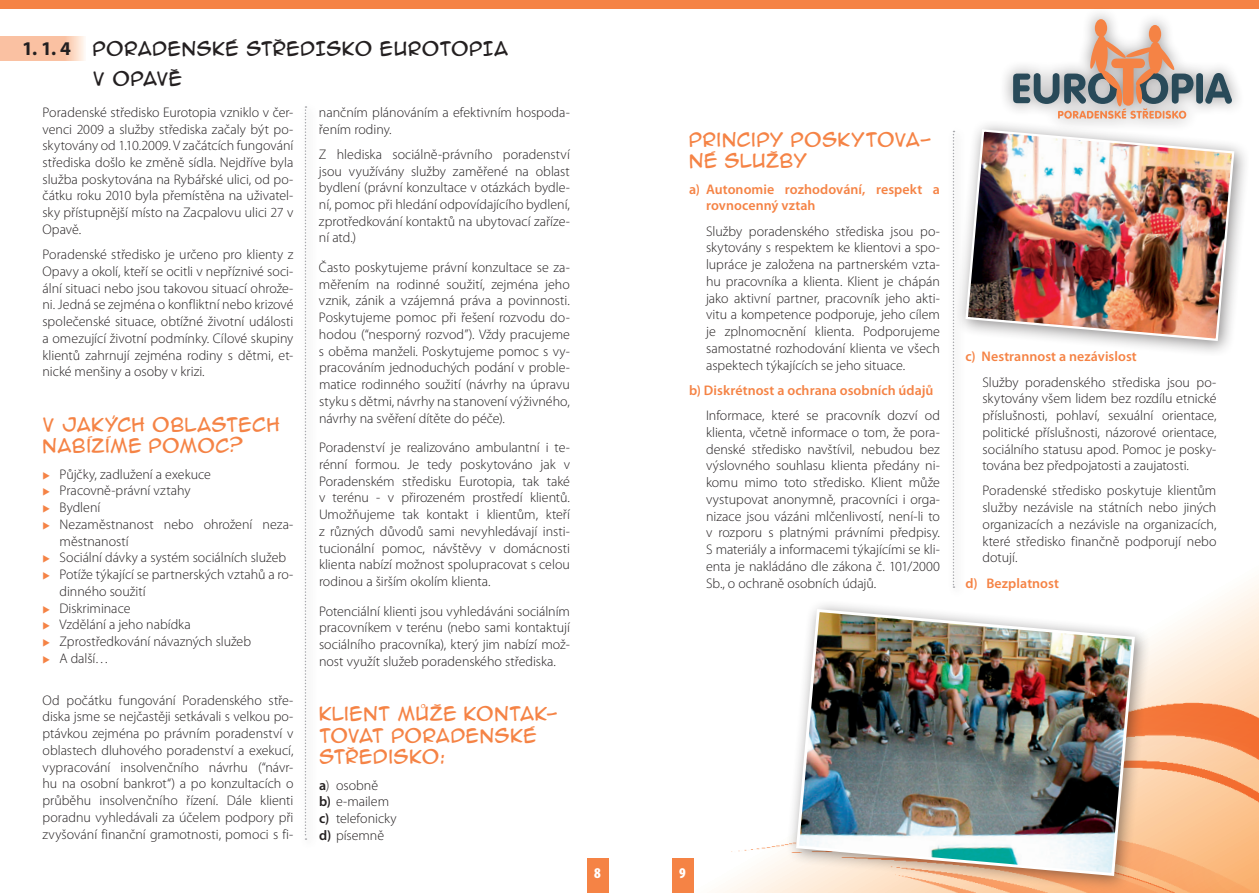
<style>
.page{position:relative;width:1259px;height:893px;background:#fff}
.page>*{position:absolute;margin:0;border:0;box-sizing:border-box;transform-origin:0 0}
.t1{font:700 19.5px "Myriad Pro";color:#231f20}
.t2{font:18px/21.6px "Anime Ace CE";letter-spacing:.015em;color:#f58345}
.t3{font:18px "Anime Ace CE";letter-spacing:.025em;color:#231f20}
.t4{font:900 condensed 15px "Myriad Pro";color:#fff}
.t5{font:300 13.95px/16.8px "Myriad Pro";color:#231f20;text-align:justify}
.t6{font:600 13.95px/16.8px "Myriad Pro";letter-spacing:.005em;color:#f58345}
.s1{color:#f58345}
.s2{font-weight:600}
</style>
<div class="page">
<div style="left:0;top:0;width:629px;height:9px;background:#f58345"></div>
<div style="left:587px;top:859px;width:21px;height:34px;background:#f58345"></div>
<svg style="left:672px;top:584px;width:587px;height:309px"></svg>
<img style="left:731px;top:693px;width:528px;height:200px">
<div style="left:629px;top:0;width:630px;height:9px;background:#f58345"></div>
<div style="left:672px;top:859px;width:21px;height:34px;background:#f58345"></div>
<svg style="left:0;top:37px;width:85px;height:23px;background:#fac7ab"></svg>
<div style="left:998px;top:4px;width:246px;height:127px;background:#231f20;opacity:.5"></div>
<div style="left:1094px;top:19px;width:13px;height:18px;background:#f58345;border-radius:50%"></div>
<div style="left:1148px;top:25px;width:13px;height:18px;background:#f58345;border-radius:50%"></div>
<div style="left:1095px;top:35px;width:12px;height:38px;background:#f58345;border-radius:50%"></div>
<svg style="left:1013px;top:38px;width:219px;height:79px"></svg>
<div style="left:953px;top:117px;width:296px;height:239px;background:#231f20;opacity:.5"></div>
<img style="left:964px;top:128px;width:271px;height:214px">
<div style="left:784px;top:597px;width:366px;height:294px;background:#231f20;opacity:.5"></div>
<img style="left:794px;top:607px;width:342px;height:270px">
<div style="left:298px;top:100px;width:18px;height:749px;background:#fbfbfb"></div>
<svg style="left:305px;top:106px;width:1px;height:734px"></svg>
<div style="left:946px;top:124px;width:18px;height:473px;background:#fafafa"></div>
<svg style="left:952px;top:131px;width:2px;height:457px"></svg>
<h1 class="t1" style="left:22px;top:35px;width:50px">1. 1. 4</h1>
<p class="t3" style="left:93px;top:39px;width:30px">PORAD</p>
<p class="t3" style="left:168px;top:39px;width:29px">ENSK</p>
<p class="t3" style="left:226px;top:39px;width:90px">É STŘEDISKO</p>
<p class="t3" style="left:380px;top:39px;width:16px">EUROTOPIA</p>
<p class="t3" style="left:93px;top:69px;width:52px">V OPAVĚ</p>
<p class="t5" style="left:43px;top:104px;width:252px">Poradenské středisko Eurotopia vzniklo v čer&shy;venci 2009 a služby střediska začaly být po&shy;skytovány od 1.10.2009. V začátcích fungování střediska došlo ke změně sídla. Nejdříve byla služba poskytována na Rybářské ulici, od po&shy;čátku roku 2010 byla přemístěna na uživatel&shy;sky přístupnější místo na Zacpalovu ulici 27 v Opavě.</p>
<p class="t5" style="left:43px;top:246px;width:252px">Poradenské středisko je určeno pro klienty z Opavy a okolí, kteří se ocitli v nepříznivé soci&shy;ální situaci nebo jsou takovou situací ohrože&shy;ni. Jedná se zejména o konfliktní nebo krizové společenské situace, obtížné životní události a omezující životní podmínky. Cílové skupiny klientů zahrnují zejména rodiny s dětmi, et&shy;nické menšiny a osoby v krizi.</p>
<p class="t2" style="left:43px;top:414px;width:238px">V JAKÝCH OBLASTECH<br>NABÍZÍME POMOC?</p>
<p class="t5" style="left:43px;top:466px;width:170px"><span class="s1">◆</span> Půjčky, zadlužení a exekuce</p>
<p class="t5" style="left:43px;top:482px;width:149px"><span class="s1">◆</span> Pracovně-právní vztahy</p>
<p class="t5" style="left:43px;top:499px;width:59px"><span class="s1">◆</span> Bydlení</p>
<p class="t5" style="left:60px;top:516px;width:235px;text-indent:-17px"><span class="s1">◆</span> Nezaměstnanost nebo ohrožení neza&shy;městnaností</p>
<p class="t5" style="left:43px;top:549px;width:245px"><span class="s1">◆</span> Sociální dávky a systém sociálních služeb</p>
<p class="t5" style="left:60px;top:566px;width:235px;text-indent:-17px"><span class="s1">◆</span> Potíže týkající se partnerských vztahů a ro&shy;dinného soužití</p>
<p class="t5" style="left:43px;top:600px;width:89px"><span class="s1">◆</span> Diskriminace</p>
<p class="t5" style="left:43px;top:616px;width:150px"><span class="s1">◆</span> Vzdělání a jeho nabídka</p>
<p class="t5" style="left:43px;top:633px;width:210px"><span class="s1">◆</span> Zprostředkování návazných služeb</p>
<p class="t5" style="left:43px;top:650px;width:68px"><span class="s1">◆</span> A další…</p>
<p class="t5" style="left:43px;top:692px;width:252px">Od počátku fungování Poradenského stře&shy;diska jsme se nejčastěji setkávali s velkou po&shy;ptávkou zejména po právním poradenství v oblastech dluhového poradenství a exekucí, vypracování insolvenčního návrhu (“návr&shy;hu na osobní bankrot“) a po konzultacích o průběhu insolvenčního řízení. Dále klienti poradnu vyhledávali za účelem podpory při zvyšování finanční gramotnosti, pomoci s fi-</p>
<p class="t5" style="left:319px;top:104px;width:252px">nančním plánováním a efektivním hospoda&shy;řením rodiny.</p>
<p class="t5" style="left:319px;top:146px;width:252px">Z hlediska sociálně-právního poradenství jsou využívány služby zaměřené na oblast bydlení (právní konzultace v otázkách bydle&shy;ní, pomoc při hledání odpovídajícího bydlení, zprotředkování kontaktů na ubytovací zaříze&shy;ní atd.)</p>
<p class="t5" style="left:319px;top:259px;width:252px">Často poskytujeme právní konzultace se za&shy;měřením na rodinné soužití, zejména jeho vznik, zánik a vzájemná práva a povinnosti.<br>Poskytujeme pomoc při řešení rozvodu do&shy;hodou (“nesporný rozvod”). Vždy pracujeme s oběma manželi. Poskytujeme pomoc s vy&shy;pracováním jednoduchých podání v proble&shy;matice rodinného soužití (návrhy na úpravu styku s dětmi, návrhy na stanovení výživného, návrhy na svěření dítěte do péče).</p>
<p class="t5" style="left:319px;top:439px;width:252px">Poradenství je realizováno ambulantní i te&shy;rénní formou. Je tedy poskytováno jak v Poradenském středisku Eurotopia, tak také v terénu - v přirozeném prostředí klientů.<br>Umožňujeme tak kontakt i klientům, kteří z různých důvodů sami nevyhledávají insti&shy;tucionální pomoc, návštěvy v domácnosti klienta nabízí možnost spolupracovat s celou rodinou a širším okolím klienta.</p>
<p class="t5" style="left:319px;top:603px;width:252px">Potenciální klienti jsou vyhledáváni sociálním pracovníkem v terénu (nebo sami kontaktují sociálního pracovníka), který jim nabízí mož&shy;nost využít služeb poradenského střediska.</p>
<p class="t2" style="left:319px;top:703px;width:241px">KLIENT MŮŽE KONTAK-<br>TOVAT PORADENSKÉ<br>STŘEDISKO:</p>
<p class="t5" style="left:319px;top:777px;width:79px;text-align:left"><span class="s2">a</span>) osobně<br><span class="s2">b)</span> e-mailem <span class="s2">c)</span> telefonicky <span class="s2">d)</span> písemně</p>
<p class="t2" style="left:689px;top:129px;width:244px">PRINCIPY POSKYTOVA-<br>NÉ SLUŽBY</p>
<p class="t6" style="left:706px;top:180px;width:235px;text-indent:-17px">a) Autonomie rozhodování, respekt a rovnocenný vztah</p>
<p class="t5" style="left:706px;top:223px;width:235px">Služby poradenského střediska jsou po&shy;skytovány s respektem ke klientovi a spo&shy;lupráce je založena na partnerském vzta&shy;hu pracovníka a klienta. Klient je chápán jako aktivní partner, pracovník jeho akti&shy;vitu a kompetence podporuje, jeho cílem je zplnomocnění klienta. Podporujeme samostatné rozhodování klienta ve všech aspektech týkajících se jeho situace.</p>
<p class="t6" style="left:689px;top:381px;width:246px">b) Diskrétnost a ochrana osobních údajů</p>
<p class="t5" style="left:706px;top:407px;width:235px">Informace, které se pracovník dozví od klienta, včetně informace o tom, že pora&shy;denské středisko navštívil, nebudou bez výslovného souhlasu klienta předány ni&shy;komu mimo toto středisko. Klient může vystupovat anonymně, pracovníci i orga&shy;nizace jsou vázáni mlčenlivostí, není-li to v rozporu s platnými právními předpisy.<br>S materiály a informacemi týkajícími se kli&shy;enta je nakládáno dle zákona č. 101/2000<br>Sb., o ochraně osobních údajů.</p>
<p class="t4" style="left:594px;top:864px;width:8px">8</p>
<p class="t4" style="left:679px;top:864px;width:8px">9</p>
<p class="t6" style="left:965px;top:348px;width:173px">c) Nestrannost a nezávislost</p>
<p class="t5" style="left:982px;top:374px;width:235px">Služby poradenského střediska jsou po&shy;skytovány všem lidem bez rozdílu etnické příslušnosti, pohlaví, sexuální orientace, politické příslušnosti, názorové orientace, sociálního statusu apod. Pomoc je posky&shy;tována bez předpojatosti a zaujatosti.</p>
<p class="t5" style="left:982px;top:483px;width:235px">Poradenské středisko poskytuje klientům služby nezávisle na státních nebo jiných organizacích a nezávisle na organizacích, které středisko finančně podporují nebo dotují.</p>
<p class="t6" style="left:965px;top:574px;width:95px">d) Bezplatnost</p>
</div>
